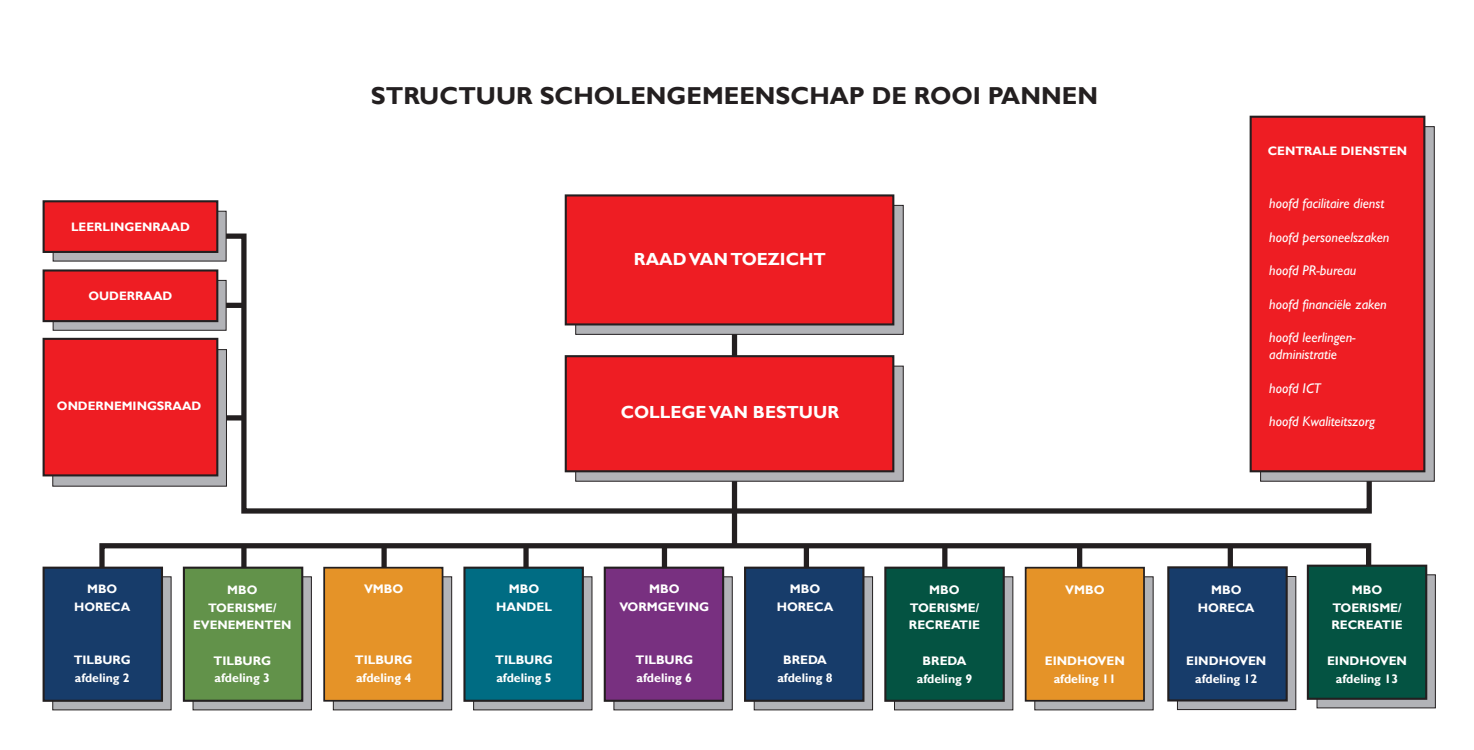
<style>
.page{position:relative;width:1474px;height:750px;background:#fff}
.page>*{position:absolute;margin:0;border:0;box-sizing:border-box;transform-origin:0 0}
.t1{font:700 24.5px "Gill Sans";color:#231f20}
.t2{font:700 17.5px "Gill Sans";color:#fff}
.t3{font:italic 14px/16.8px "Gill Sans";color:#fff}
.t4{font:700 12.42px/17.7px "Gill Sans";color:#fff;text-align:center}
.t5{font:700 12.25px/17.7px "Gill Sans";color:#fff;text-align:center}
</style>
<div class="page">
<div style="left:732px;top:237px;width:5px;height:308px;background:#231f20"></div>
<svg style="left:218px;top:231px;width:1156px;height:285px"></svg>
<div style="left:1227px;top:546px;width:5px;height:25px;background:#231f20"></div>
<div style="left:1077px;top:546px;width:5px;height:25px;background:#231f20"></div>
<div style="left:575px;top:205px;width:328px;height:130px;background:#b2b3b7;border:1px solid #231f20"></div>
<div style="left:564px;top:194px;width:330px;height:131px;background:#ee1d23;border:2px solid #231f20"></div>
<div style="left:381px;top:546px;width:6px;height:25px;background:#231f20"></div>
<div style="left:241px;top:547px;width:5px;height:26px;background:#231f20"></div>
<div style="left:99px;top:543px;width:1272px;height:31px;border:5px solid #231f20"></div>
<div style="left:942px;top:546px;width:5px;height:25px;background:#231f20"></div>
<div style="left:803px;top:546px;width:6px;height:25px;background:#231f20"></div>
<div style="left:662px;top:546px;width:5px;height:25px;background:#231f20"></div>
<div style="left:523px;top:546px;width:5px;height:25px;background:#231f20"></div>
<div style="left:1260px;top:126px;width:174px;height:355px;background:#b2b3b7"></div>
<div style="left:1249px;top:116px;width:176px;height:356px;background:#ee1d23;border:2px solid #231f20"></div>
<div style="left:53px;top:577px;width:118px;height:133px;background:#b2b3b7"></div>
<div style="left:193px;top:577px;width:118px;height:133px;background:#b2b3b7"></div>
<div style="left:333px;top:577px;width:119px;height:133px;background:#b2b3b7;border:1px solid #231f20"></div>
<div style="left:473px;top:577px;width:119px;height:133px;background:#b2b3b7"></div>
<div style="left:613px;top:577px;width:119px;height:133px;background:#b2b3b7"></div>
<div style="left:754px;top:577px;width:118px;height:133px;background:#b2b3b7"></div>
<div style="left:894px;top:577px;width:119px;height:133px;background:#b2b3b7;border:1px solid #231f20"></div>
<div style="left:1034px;top:577px;width:119px;height:133px;background:#b2b3b7"></div>
<div style="left:43px;top:567px;width:120px;height:135px;background:#173c6a;border:2px solid #231f20"></div>
<div style="left:183px;top:567px;width:120px;height:135px;background:#62924a;border:2px solid #231f20"></div>
<div style="left:323px;top:567px;width:120px;height:135px;background:#e59328;border:2px solid #231f20"></div>
<div style="left:463px;top:567px;width:121px;height:135px;background:#006c83;border:2px solid #231f20"></div>
<div style="left:603px;top:567px;width:121px;height:135px;background:#783080;border:2px solid #231f20"></div>
<div style="left:744px;top:567px;width:120px;height:135px;background:#173c6a;border:2px solid #231f20"></div>
<div style="left:884px;top:567px;width:120px;height:135px;background:#045342;border:2px solid #231f20"></div>
<div style="left:1024px;top:567px;width:120px;height:135px;background:#e59328;border:2px solid #231f20"></div>
<svg style="left:1177px;top:576px;width:118px;height:134px;background:#9f9fa3"></svg>
<div style="left:1167px;top:566px;width:120px;height:135px;background:#173c6a;border:2px solid #231f20"></div>
<div style="left:1316px;top:575px;width:119px;height:133px;background:#b2b3b7"></div>
<div style="left:1306px;top:565px;width:121px;height:135px;background:#045342;border:2px solid #231f20"></div>
<div style="left:52px;top:349px;width:175px;height:137px;background:#b2b3b7;border:1px solid #231f20"></div>
<div style="left:43px;top:338px;width:175px;height:138px;background:#ee1d23;border:2px solid #231f20"></div>
<div style="left:53px;top:280px;width:173px;height:51px;background:#b2b3b7;border:1px solid #231f20"></div>
<div style="left:43px;top:269px;width:175px;height:53px;background:#ee1d23;border:2px solid #231f20"></div>
<div style="left:53px;top:211px;width:173px;height:50px;background:#b2b3b7"></div>
<div style="left:43px;top:200px;width:175px;height:53px;background:#ee1d23;border:2px solid #231f20"></div>
<div style="left:575px;top:366px;width:328px;height:115px;background:#b2b3b7"></div>
<div style="left:564px;top:355px;width:330px;height:117px;background:#ee1d23;border:2px solid #231f20"></div>
<p class="t5" style="left:71px;top:219px;width:120px">LEERLINGENRAAD</p>
<p class="t5" style="left:88px;top:287px;width:85px">OUDERRAAD</p>
<p class="t5" style="left:57px;top:397px;width:146px">ONDERNEMINGSRAAD</p>
<p class="t5" style="left:74px;top:581px;width:58px">MBO<br>HORECA</p>
<p class="t5" style="left:74px;top:651px;width:59px;text-align:left">TILBURG afdeling 2</p>
<p class="t5" style="left:193px;top:581px;width:100px">MBO<br>TOERISME/<br>EVENEMENTEN</p>
<p class="t4" style="left:213px;top:652px;width:59px;text-align:left">TILBURG afdeling 3</p>
<h1 class="t1" style="left:371px;top:81px;width:728px">STRUCTUUR SCHOLENGEMEENSCHAP DE ROOI PANNEN</h1>
<p class="t5" style="left:1267px;top:142px;width:141px">CENTRALE DIENSTEN</p>
<h2 class="t2" style="left:634px;top:248px;width:193px">RAAD VAN TOEZICHT</h2>
<h2 class="t2" style="left:620px;top:402px;width:220px">COLLEGE VAN BESTUUR</h2>
<p class="t3" style="left:1269px;top:195px;width:116px">hoofd facilitaire dienst</p>
<p class="t3" style="left:1269px;top:228px;width:122px">hoofd personeelszaken</p>
<p class="t3" style="left:1269px;top:262px;width:89px">hoofd PR-bureau</p>
<p class="t3" style="left:1269px;top:296px;width:119px">hoofd financiële zaken</p>
<p class="t3" style="left:1269px;top:329px;width:88px">hoofd leerlingen&shy;administratie</p>
<p class="t3" style="left:1269px;top:380px;width:53px">hoofd ICT</p>
<p class="t3" style="left:1269px;top:413px;width:107px">hoofd Kwaliteitszorg</p>
<p class="t4" style="left:364px;top:581px;width:41px">VMBO</p>
<p class="t4" style="left:355px;top:651px;width:59px;text-align:left">TILBURG afdeling 4</p>
<p class="t4" style="left:496px;top:581px;width:57px">MBO<br>HANDEL</p>
<p class="t4" style="left:495px;top:652px;width:59px;text-align:left">TILBURG afdeling 5</p>
<p class="t4" style="left:619px;top:581px;width:91px">MBO<br>VORMGEVING</p>
<p class="t4" style="left:635px;top:652px;width:59px;text-align:left">TILBURG afdeling 6</p>
<p class="t4" style="left:776px;top:581px;width:58px">MBO<br>HORECA</p>
<p class="t4" style="left:777px;top:652px;width:57px">BREDA afdeling 8</p>
<p class="t4" style="left:909px;top:581px;width:73px">MBO<br>TOERISME/<br>RECREATIE</p>
<p class="t4" style="left:916px;top:652px;width:57px">BREDA afdeling 9</p>
<p class="t4" style="left:1065px;top:581px;width:41px">VMBO</p>
<p class="t4" style="left:1044px;top:652px;width:82px">EINDHOVEN afdeling 11</p>
<p class="t4" style="left:1197px;top:581px;width:58px">MBO<br>HORECA</p>
<p class="t4" style="left:1186px;top:652px;width:82px">EINDHOVEN afdeling 12</p>
<p class="t4" style="left:1331px;top:581px;width:73px">MBO<br>TOERISME/<br>RECREATIE</p>
<p class="t4" style="left:1326px;top:652px;width:82px">EINDHOVEN afdeling 13</p>
</div>
